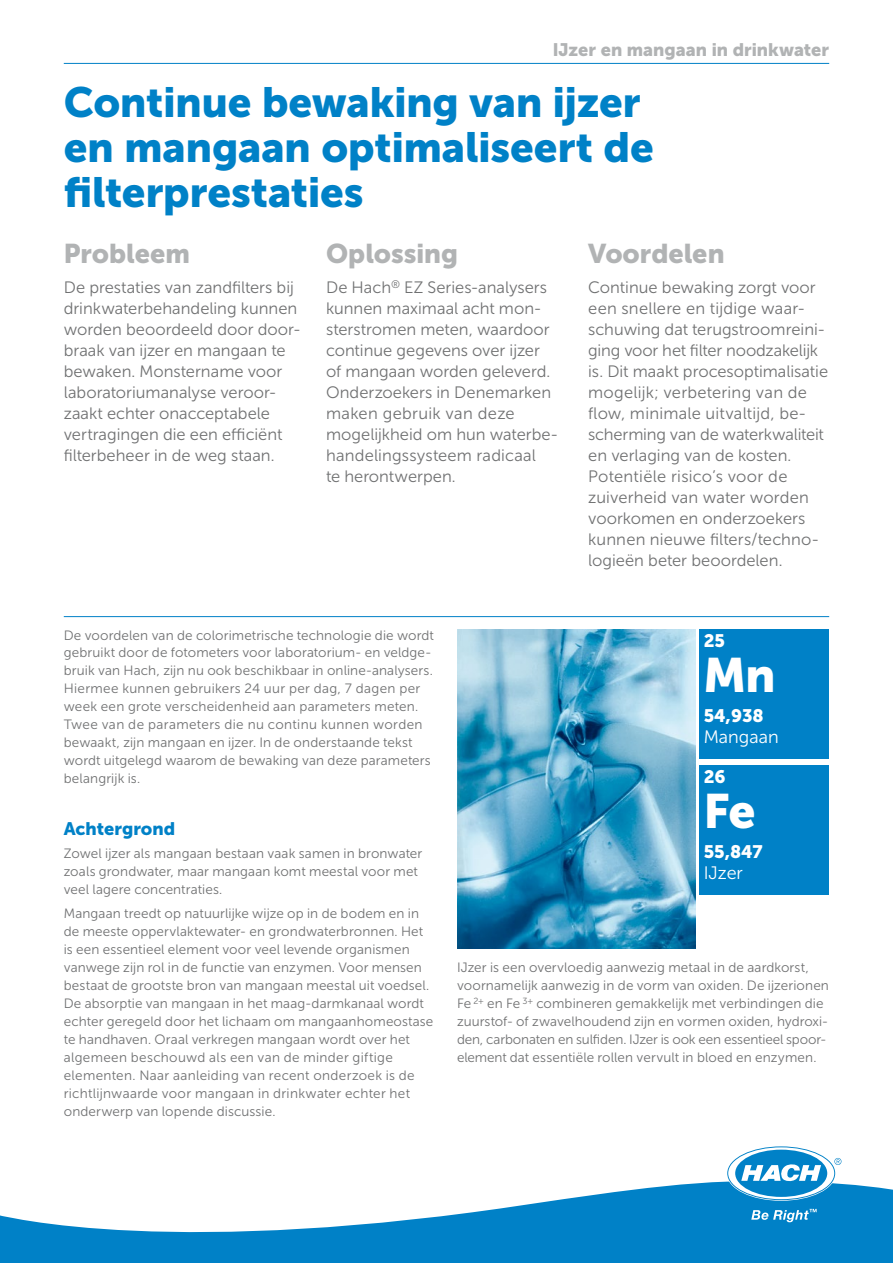
<style>
.page{position:relative;width:893px;height:1263px;background:#fff}
.page>*{position:absolute;margin:0;border:0;box-sizing:border-box;transform-origin:0 0}
.t1{font:48px "Museo Sans Cyrl 900";color:#fff}
.t2{font:42px/45px "Museo Sans Cyrl 900";letter-spacing:-.005em;color:#0081c7}
.t3{font:27px "Museo Sans Cyrl 900";color:#b1b3b4}
.t4{font:18px "Museo Sans Cyrl 900";letter-spacing:.005em;color:#b1b3b4}
.t5{font:18px "Museo Sans Cyrl 900";color:#fff}
.t6{font:18px "Museo Sans Cyrl 300";color:#fff}
.t7{font:18px "Museo Sans Cyrl 900";color:#0081c7}
.t8{font:16.5px/21px "Museo Sans Cyrl 300";color:#707172}
.t9{font:13.5px/18px "Museo Sans Cyrl 300";letter-spacing:.01em;color:#707172}
</style>
<div class="page">
<svg style="left:0;top:1181px;width:893px;height:82px;fill:#0081c7"></svg>
<svg style="left:728px;top:1147px;width:113px;height:52px"></svg>
<svg style="left:751px;top:1209px;width:66px;height:13px"></svg>
<img style="left:457px;top:629px;width:238px;height:319px">
<hr style="left:64px;top:63px;width:765px;height:1px;background:#0081c7">
<hr style="left:64px;top:616px;width:765px;height:1px;background:#0081c7">
<div style="left:699px;top:629px;width:130px;height:129px;background:#0081c7"></div>
<div style="left:699px;top:765px;width:130px;height:130px;background:#0081c7"></div>
<h3 class="t4" style="left:553px;top:39px;width:278px">IJzer en mangaan in drinkwater</h3>
<h2 class="t2" style="left:64px;top:79px;width:592px">Continue bewaking van ijzer en mangaan optimaliseert de filterprestaties</h2>
<h3 class="t3" style="left:64px;top:238px;width:128px">Probleem</h3>
<p class="t8" style="left:64px;top:277px;width:238px">De prestaties van zandfilters bij drinkwaterbehandeling kunnen worden beoordeeld door door&shy;braak van ijzer en mangaan te bewaken. Monstername voor laboratoriumanalyse veroor&shy;zaakt echter onacceptabele vertragingen die een efficiënt filterbeheer in de weg staan.</p>
<h3 class="t3" style="left:326px;top:238px;width:133px">Oplossing</h3>
<p class="t8" style="left:326px;top:277px;width:233px">De Hach<sup>®</sup> EZ Series-analysers kunnen maximaal acht mon&shy;sterstromen meten, waardoor continue gegevens over ijzer of mangaan worden geleverd.<br>Onderzoekers in Denemarken maken gebruik van deze mogelijkheid om hun waterbe&shy;handelingssysteem radicaal<br>te herontwerpen.</p>
<h3 class="t3" style="left:588px;top:238px;width:138px">Voordelen</h3>
<p class="t8" style="left:588px;top:277px;width:241px">Continue bewaking zorgt voor een snellere en tijdige waar&shy;schuwing dat terugstroomreini&shy;ging voor het filter noodzakelijk is. Dit maakt procesoptimalisatie mogelijk; verbetering van de flow, minimale uitvaltijd, be&shy;scherming van de waterkwaliteit en verlaging van de kosten.<br>Potentiële risico’s voor de zuiverheid van water worden voorkomen en onderzoekers kunnen nieuwe filters/techno&shy;logieën beter beoordelen.</p>
<p class="t9" style="left:64px;top:626px;width:372px">De voordelen van de colorimetrische technologie die wordt gebruikt door de fotometers voor laboratorium- en veldge&shy;bruik van Hach, zijn nu ook beschikbaar in online-analysers.<br>Hiermee kunnen gebruikers 24 uur per dag, 7 dagen per week een grote verscheidenheid aan parameters meten.<br>Twee van de parameters die nu continu kunnen worden bewaakt, zijn mangaan en ijzer. In de onderstaande tekst wordt uitgelegd waarom de bewaking van deze parameters belangrijk is.</p>
<h3 class="t7" style="left:64px;top:819px;width:113px">Achtergrond</h3>
<p class="t9" style="left:64px;top:844px;width:360px">Zowel ijzer als mangaan bestaan vaak samen in bronwater zoals grondwater, maar mangaan komt meestal voor met veel lagere concentraties.</p>
<p class="t9" style="left:64px;top:905px;width:371px">Mangaan treedt op natuurlijke wijze op in de bodem en in de meeste oppervlaktewater- en grondwaterbronnen. Het is een essentieel element voor veel levende organismen vanwege zijn rol in de functie van enzymen. Voor mensen bestaat de grootste bron van mangaan meestal uit voedsel.<br>De absorptie van mangaan in het maag-darmkanaal wordt echter geregeld door het lichaam om mangaanhomeostase te handhaven. Oraal verkregen mangaan wordt over het algemeen beschouwd als een van de minder giftige elementen. Naar aanleiding van recent onderzoek is de richtlijnwaarde voor mangaan in drinkwater echter het onderwerp van lopende discussie.</p>
<h3 class="t5" style="left:704px;top:631px;width:23px">25</h3>
<h1 class="t1" style="left:704px;top:648px;width:73px">Mn</h1>
<h3 class="t5" style="left:704px;top:706px;width:61px">54,938</h3>
<h3 class="t6" style="left:704px;top:727px;width:76px">Mangaan</h3>
<h3 class="t5" style="left:704px;top:767px;width:23px">26</h3>
<h1 class="t1" style="left:704px;top:784px;width:53px">Fe</h1>
<h3 class="t5" style="left:704px;top:842px;width:61px">55,847</h3>
<h3 class="t6" style="left:704px;top:863px;width:41px">IJzer</h3>
<p class="t9" style="left:457px;top:958px;width:373px">IJzer is een overvloedig aanwezig metaal in de aardkorst, voornamelijk aanwezig in de vorm van oxiden. De ijzerionen Fe <sup>2+</sup> en Fe <sup>3+</sup> combineren gemakkelijk met verbindingen die zuurstof- of zwavelhoudend zijn en vormen oxiden, hydroxi&shy;den, carbonaten en sulfiden. IJzer is ook een essentieel spoor&shy;element dat essentiële rollen vervult in bloed en enzymen.</p>
</div>
